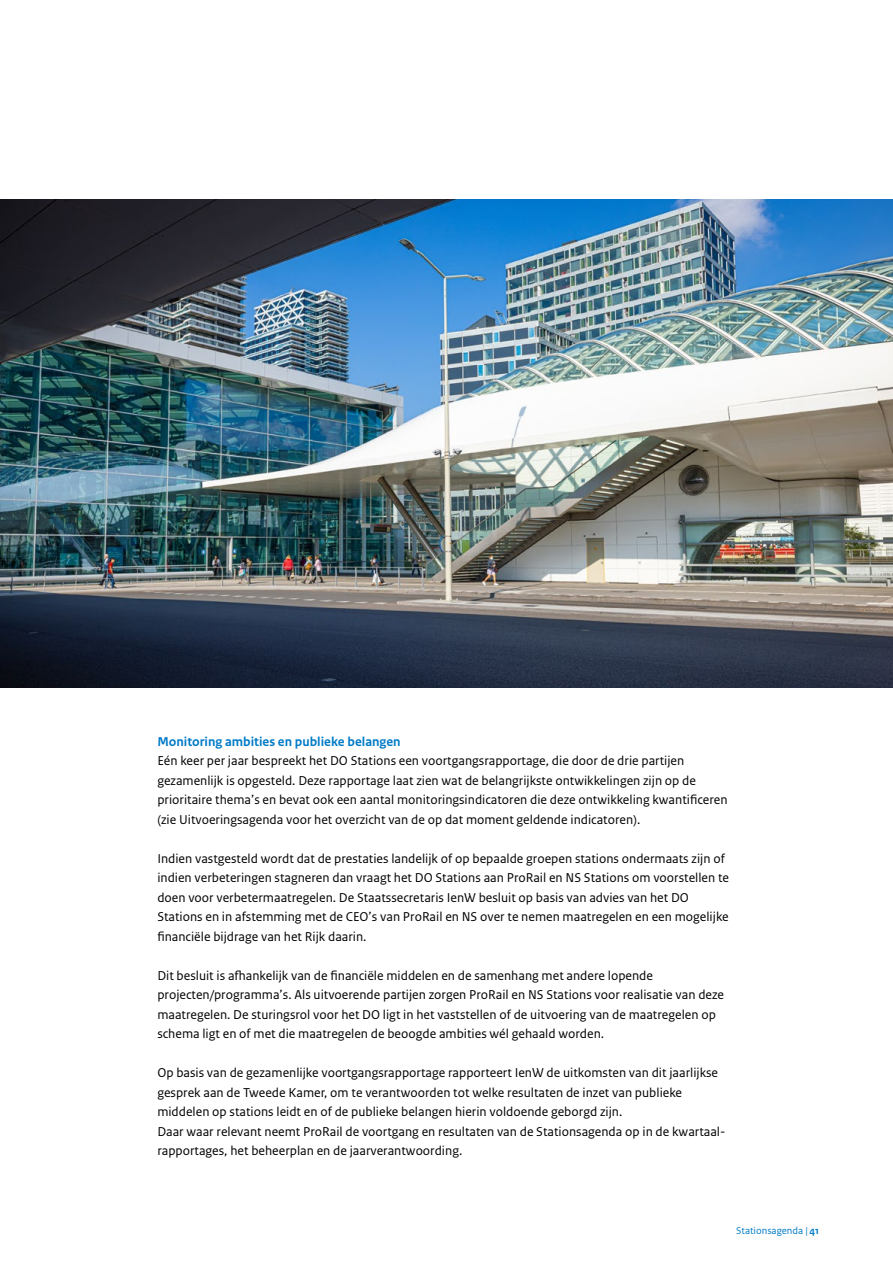
<style>
.page{position:relative;width:893px;height:1263px;background:#fff}
.page>*{position:absolute;margin:0;border:0;box-sizing:border-box;transform-origin:0 0}
._10_RO_Broodtekst{font:13.5px/19.5px "Rijksoverheid Sans Text";color:#000}
._10_RO_Broodtekst_wi{font:13.5px/19.5px "Rijksoverheid Sans Text";color:#000}
.H4_RO_Tussenkop{font:700 13.5px "Rijksoverheid Sans Text";color:#007bc7}
.t1{font:10.5px "Rijksoverheid Sans Text";color:#007bc7}
.s1{font-weight:700}
</style>
<div class="page">
<img style="left:0;top:200px;width:893px;height:487px">
<h4 class="H4_RO_Tussenkop" style="left:157px;top:734px;width:245px">Monitoring ambities en publieke belangen</h4>
<p class="_10_RO_Broodtekst" style="left:157px;top:751px;width:572px">Eén keer per jaar bespreekt het DO Stations een voortgangsrapportage, die door de drie partijen gezamenlijk is opgesteld. Deze rapportage laat zien wat de belangrijkste ontwikkelingen zijn op de prioritaire thema’s en bevat ook een aantal monitoringsindicatoren die deze ontwikkeling kwantificeren (zie Uitvoeringsagenda voor het overzicht van de op dat moment geldende indicatoren).</p>
<p class="_10_RO_Broodtekst_wi" style="left:157px;top:849px;width:573px">Indien vastgesteld wordt dat de prestaties landelijk of op bepaalde groepen stations ondermaats zijn of indien verbeteringen stagneren dan vraagt het DO Stations aan ProRail en NS Stations om voorstellen te doen voor verbetermaatregelen. De Staatssecretaris IenW besluit op basis van advies van het DO Stations en in afstemming met de CEO’s van ProRail en NS over te nemen maatregelen en een mogelijke financiële bijdrage van het Rijk daarin.</p>
<p class="_10_RO_Broodtekst_wi" style="left:157px;top:966px;width:497px">Dit besluit is afhankelijk van de financiële middelen en de samenhang met andere lopende</p>
<p class="_10_RO_Broodtekst" style="left:157px;top:985px;width:568px">projecten/programma’s. Als uitvoerende partijen zorgen ProRail en NS Stations voor realisatie van deze maatregelen. De sturingsrol voor het DO ligt in het vaststellen of de uitvoering van de maatregelen op schema ligt en of met die maatregelen de beoogde ambities wél gehaald worden.</p>
<p class="_10_RO_Broodtekst_wi" style="left:157px;top:1063px;width:562px">Op basis van de gezamenlijke voortgangsrapportage rapporteert IenW de uitkomsten van dit jaarlijkse gesprek aan de Tweede Kamer, om te verantwoorden tot welke resultaten de inzet van publieke middelen op stations leidt en of de publieke belangen hierin voldoende geborgd zijn.</p>
<p class="_10_RO_Broodtekst" style="left:157px;top:1122px;width:570px">Daar waar relevant neemt ProRail de voortgang en resultaten van de Stationsagenda op in de kwartaal&shy;rapportages, het beheerplan en de jaarverantwoording.</p>
<p class="t1" style="left:736px;top:1224px;width:84px">Stationsagenda | <span class="s1">41</span></p>
</div>
